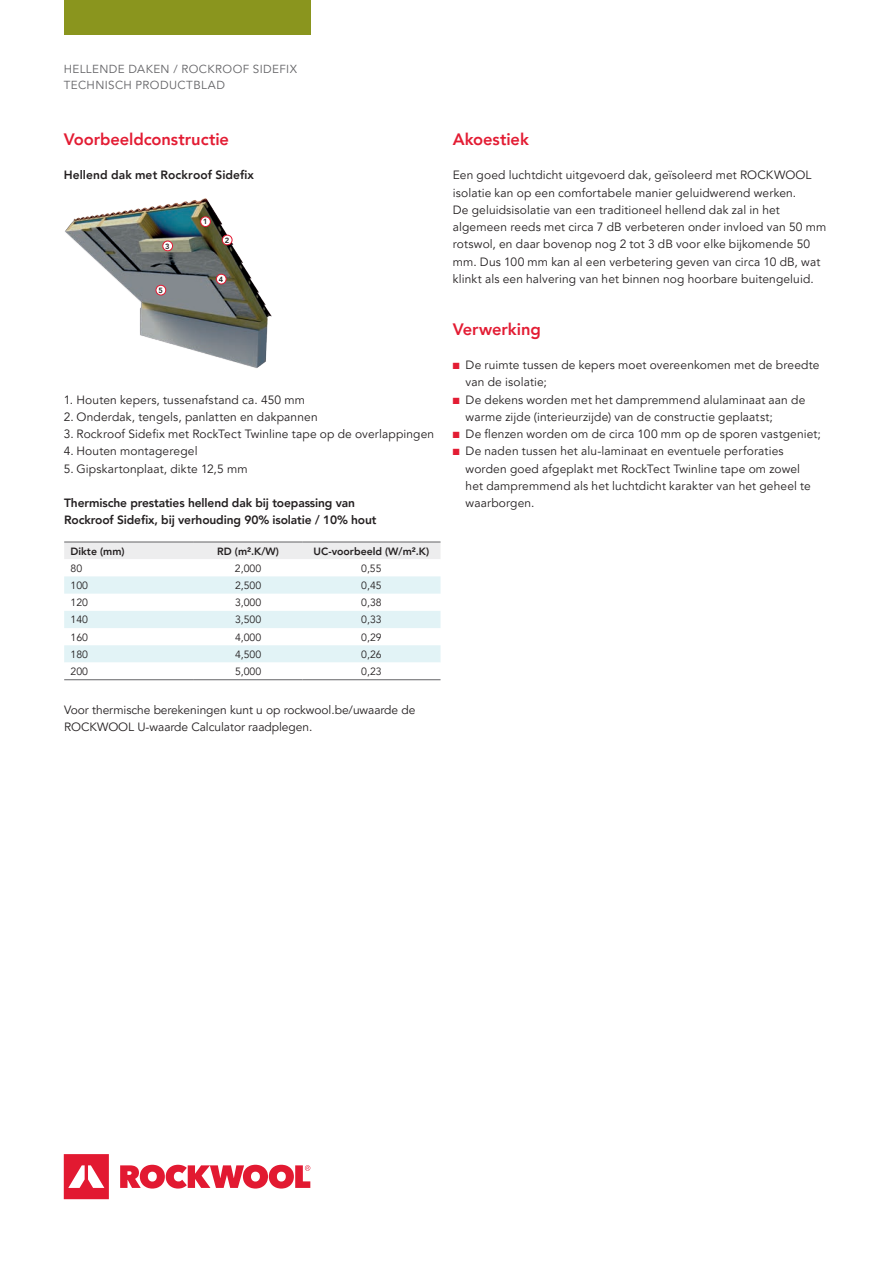
<style>
.page{position:relative;width:893px;height:1263px;background:#fff}
.page>*{position:absolute;margin:0;border:0;box-sizing:border-box;transform-origin:0 0}
.t1{font:800 16.5px "Avenir LT Pro";letter-spacing:-.005em;color:#e31c33}
.t2{font:12px/17.2px "Avenir LT Pro";letter-spacing:.01em;color:#231f20}
.t3{font:800 12px/17.2px "Avenir LT Pro";letter-spacing:-.01em;color:#231f20}
.t4{font:800 12px "Avenir LT Pro";letter-spacing:.01em;color:#231f20}
.t5{font:11.7px/16.5px "Avenir LT Pro";letter-spacing:.035em;color:#636366}
.t6{font:10.5px "Avenir LT Pro";color:#231f20}
.t7{font:800 10.5px "Avenir LT Pro";color:#231f20}
.t8{font:800 7.5px "Avenir LT Pro";color:#231f20}
.s1{color:#e31c33}
</style>
<div class="page">
<div style="left:64px;top:0;width:246px;height:34px;background:#8a951e"></div>
<svg style="left:64px;top:1154px;width:246px;height:45px"></svg>
<svg style="left:64px;top:543px;width:377px;height:119px"></svg>
<hr style="left:64px;top:542px;width:130px;height:1px;background:#636366">
<hr style="left:194px;top:542px;width:108px;height:1px;background:#636366">
<hr style="left:302px;top:542px;width:139px;height:1px;background:#636366">
<hr style="left:64px;top:679px;width:130px;height:1px;background:#636366">
<hr style="left:194px;top:679px;width:108px;height:1px;background:#636366">
<hr style="left:302px;top:679px;width:139px;height:1px;background:#636366">
<img style="left:65px;top:198px;width:207px;height:170px">
<div style="left:222px;top:235px;width:10px;height:10px;background:#fff;border-radius:50%"></div>
<div style="left:222px;top:235px;width:10px;height:10px;border:1px solid #e21931;border-radius:50%"></div>
<div style="left:201px;top:217px;width:9px;height:9px;background:#fff;border-radius:50%"></div>
<div style="left:200px;top:216px;width:11px;height:11px;border:1px solid #e21931;border-radius:50%"></div>
<div style="left:163px;top:241px;width:10px;height:10px;background:#fff;border-radius:50%"></div>
<div style="left:162px;top:241px;width:11px;height:10px;border:1px solid #e21931;border-radius:50%"></div>
<div style="left:216px;top:274px;width:10px;height:10px;background:#fff;border-radius:50%"></div>
<div style="left:216px;top:274px;width:10px;height:10px;border:1px solid #e21931;border-radius:50%"></div>
<div style="left:156px;top:285px;width:10px;height:10px;background:#fff;border-radius:50%"></div>
<div style="left:156px;top:285px;width:10px;height:10px;border:1px solid #e21931;border-radius:50%"></div>
<p class="t5" style="left:64px;top:61px;width:235px">HELLENDE DAKEN / ROCKROOF SIDEFIX<br>TECHNISCH PRODUCTBLAD</p>
<h1 class="t1" style="left:64px;top:129px;width:167px">Voorbeeldconstructie</h1>
<p class="t4" style="left:64px;top:168px;width:192px">Hellend dak met Rockroof Sidefix</p>
<p class="t8" style="left:165px;top:242px;width:6px">3</p>
<p class="t8" style="left:158px;top:286px;width:6px">5</p>
<p class="t8" style="left:203px;top:217px;width:6px">1</p>
<p class="t8" style="left:225px;top:236px;width:6px">2</p>
<p class="t8" style="left:219px;top:275px;width:6px">4</p>
<p class="t2" style="left:64px;top:391px;width:243px">1. Houten kepers, tussenafstand ca. 450 mm</p>
<p class="t2" style="left:64px;top:408px;width:255px">2. Onderdak, tengels, panlatten en dakpannen</p>
<p class="t2" style="left:64px;top:426px;width:372px">3. Rockroof Sidefix met RockTect Twinline tape op de overlappingen</p>
<p class="t2" style="left:64px;top:443px;width:135px">4. Houten montageregel</p>
<p class="t2" style="left:64px;top:460px;width:185px">5. Gipskartonplaat, dikte 12,5 mm</p>
<p class="t3" style="left:64px;top:494px;width:314px">Thermische prestaties hellend dak bij toepassing van<br>Rockroof Sidefix, bij verhouding 90% isolatie / 10% hout</p>
<p class="t7" style="left:71px;top:545px;width:56px">Dikte (mm)</p>
<p class="t7" style="left:217px;top:545px;width:63px">RD (m².K/W)</p>
<p class="t7" style="left:314px;top:545px;width:117px">UC-voorbeeld (W/m².K)</p>
<p class="t6" style="left:71px;top:562px;width:13px">80</p>
<p class="t6" style="left:235px;top:562px;width:28px">2,000</p>
<p class="t6" style="left:361px;top:562px;width:22px">0,55</p>
<p class="t6" style="left:71px;top:579px;width:19px">100</p>
<p class="t6" style="left:235px;top:579px;width:28px">2,500</p>
<p class="t6" style="left:361px;top:579px;width:22px">0,45</p>
<p class="t6" style="left:71px;top:596px;width:19px">120</p>
<p class="t6" style="left:235px;top:596px;width:28px">3,000</p>
<p class="t6" style="left:361px;top:596px;width:22px">0,38</p>
<p class="t6" style="left:71px;top:614px;width:19px">140</p>
<p class="t6" style="left:235px;top:614px;width:28px">3,500</p>
<p class="t6" style="left:361px;top:614px;width:22px">0,33</p>
<p class="t6" style="left:71px;top:631px;width:19px">160</p>
<p class="t6" style="left:235px;top:631px;width:28px">4,000</p>
<p class="t6" style="left:361px;top:631px;width:22px">0,29</p>
<p class="t6" style="left:71px;top:648px;width:19px">180</p>
<p class="t6" style="left:235px;top:648px;width:28px">4,500</p>
<p class="t6" style="left:361px;top:648px;width:22px">0,26</p>
<p class="t6" style="left:71px;top:665px;width:19px">200</p>
<p class="t6" style="left:235px;top:665px;width:28px">5,000</p>
<p class="t6" style="left:361px;top:665px;width:22px">0,23</p>
<p class="t2" style="left:64px;top:702px;width:353px">Voor thermische berekeningen kunt u op rockwool.be/uwaarde de<br>ROCKWOOL U-waarde Calculator raadplegen.</p>
<h1 class="t1" style="left:453px;top:129px;width:78px">Akoestiek</h1>
<p class="t2" style="left:453px;top:167px;width:375px">Een goed luchtdicht uitgevoerd dak, geïsoleerd met ROCKWOOL isolatie kan op een comfortabele manier geluidwerend werken.<br>De geluidsisolatie van een traditioneel hellend dak zal in het algemeen reeds met circa 7 dB verbeteren onder invloed van 50 mm rotswol, en daar bovenop nog 2 tot 3 dB voor elke bijkomende 50 mm. Dus 100 mm kan al een verbetering geven van circa 10 dB, wat klinkt als een halvering van het binnen nog hoorbare buitengeluid.</p>
<h1 class="t1" style="left:453px;top:319px;width:89px">Verwerking</h1>
<p class="t2" style="left:466px;top:357px;width:355px;text-indent:-13px"><span class="s1">■</span> De ruimte tussen de kepers moet overeenkomen met de breedte van de isolatie;</p>
<p class="t2" style="left:466px;top:391px;width:341px;text-indent:-13px"><span class="s1">■</span> De dekens worden met het dampremmend alulaminaat aan de warme zijde (interieurzijde) van de constructie geplaatst;</p>
<p class="t2" style="left:453px;top:426px;width:369px"><span class="s1">■</span> De flenzen worden om de circa 100 mm op de sporen vastgeniet;</p>
<p class="t2" style="left:466px;top:443px;width:347px;text-indent:-13px"><span class="s1">■</span> De naden tussen het alu-laminaat en eventuele perforaties worden goed afgeplakt met RockTect Twinline tape om zowel het dampremmend als het luchtdicht karakter van het geheel te waarborgen.</p>
</div>
